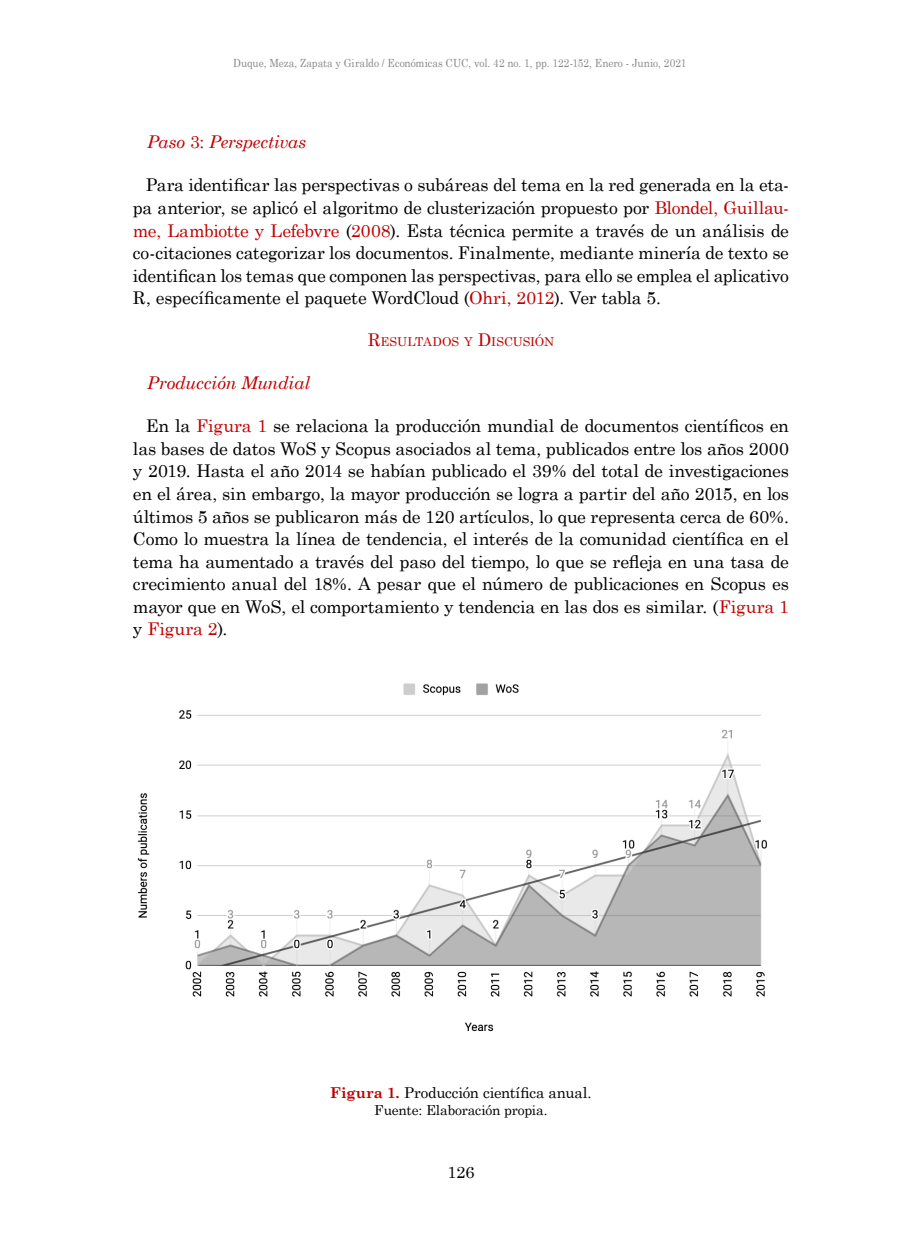
<style>
.page{position:relative;width:922px;height:1241px;background:#fff}
.page>*{position:absolute;margin:0;border:0;box-sizing:border-box;transform-origin:0 0}
.t1{font:17.5px/22.5px "Century Schoolbook";letter-spacing:-.015em;color:#000;text-align:justify}
.t2{font:italic 17.5px "Century Schoolbook";letter-spacing:-.01em;color:#c00000}
.t3{font:16.25px "Century Schoolbook";color:#000}
.t4{font:15px "Century Schoolbook";letter-spacing:-.01em;color:#000}
.t5{font:13.75px "Century Schoolbook";letter-spacing:-.02em;color:#000}
.t6{font:12.25px "Century Schoolbook";letter-spacing:-.005em;color:#c00000}
.t7{font:11.25px "Century Schoolbook";letter-spacing:-.005em;color:#888;scale:.9 1}
.s1{font-style:normal}
.s2{color:#c00000}
.s3{font-size:17.5px}
.s4{font-weight:700;color:#c00000}
</style>
<div class="page">
<img style="left:137px;top:683px;width:630px;height:349px">
<p class="t7" style="left:233px;top:54px;width:505px">Duque, Meza, Zapata y Giraldo / Económicas CUC, vol. 42 no. 1, pp. 122-152, Enero - Junio, 2021</p>
<p class="t2" style="left:147px;top:128px;width:161px">Paso <span class="s1">3:</span> Perspectivas</p>
<p class="t1" style="left:133px;top:172px;width:657px;text-indent:13px">Para identificar las perspectivas o subáreas del tema en la red generada en la eta&shy;pa anterior, se aplicó el algoritmo de clusterización propuesto por <span class="s2">Blondel, Guillau&shy;me, Lambiotte y Lefebvre</span> (<span class="s2">2008</span>). Esta técnica permite a través de un análisis de co-citaciones categorizar los documentos. Finalmente, mediante minería de texto se identifican los temas que componen las perspectivas, para ello se emplea el aplicativo R, específicamente el paquete WordCloud (<span class="s2">Ohri, 2012</span>). Ver tabla 5.</p>
<p class="t6" style="left:368px;top:331px;width:188px"><span class="s3">R</span>ESULTADOS Y <span class="s3">D</span>ISCUSIÓN</p>
<p class="t2" style="left:147px;top:369px;width:164px">Producción Mundial</p>
<p class="t1" style="left:133px;top:413px;width:657px;text-indent:13px">En la <span class="s2">Figura 1</span> se relaciona la producción mundial de documentos científicos en las bases de datos WoS y Scopus asociados al tema, publicados entre los años 2000 y 2019. Hasta el año 2014 se habían publicado el 39% del total de investigaciones en el área, sin embargo, la mayor producción se logra a partir del año 2015, en los últimos 5 años se publicaron más de 120 artículos, lo que representa cerca de 60%.<br>Como lo muestra la línea de tendencia, el interés de la comunidad científica en el tema ha aumentado a través del paso del tiempo, lo que se refleja en una tasa de crecimiento anual del 18%. A pesar que el número de publicaciones en Scopus es mayor que en WoS, el comportamiento y tendencia en las dos es similar. (<span class="s2">Figura 1 </span>y <span class="s2">Figura 2</span>).</p>
<p class="t4" style="left:330px;top:1079px;width:263px"><span class="s4">Figura 1.</span> Producción científica anual.</p>
<p class="t5" style="left:374px;top:1097px;width:175px">Fuente: Elaboración propia.</p>
<p class="t3" style="left:447px;top:1158px;width:28px">126</p>
</div>
